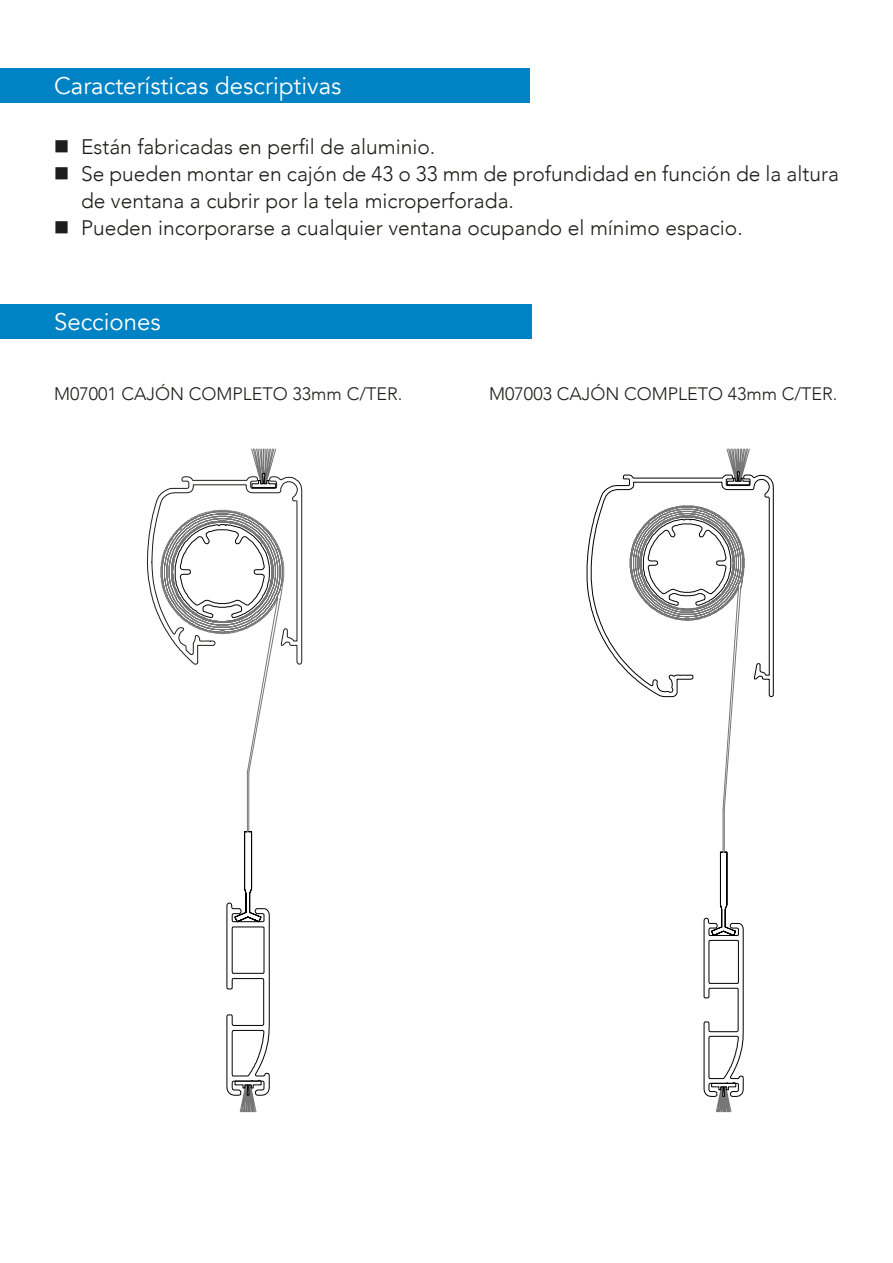
<style>
.page{position:relative;width:893px;height:1263px;background:#fff}
.page>*{position:absolute;margin:0;border:0;box-sizing:border-box;transform-origin:0 0}
.t1{font:24px "Avenir";color:#fff}
.t2{font:300 21px/27px "Avenir";color:#1d1d1b}
.t3{font:300 18px "Avenir";color:#1d1d1b}
</style>
<div class="page">
<div style="left:0;top:69px;width:529px;height:34px;background:#0083c5"></div>
<div style="left:0;top:304px;width:531px;height:35px;background:#0083c5"></div>
<svg style="left:147px;top:449px;width:155px;height:663px"></svg>
<svg style="left:586px;top:474px;width:188px;height:224px"></svg>
<svg style="left:630px;top:449px;width:120px;height:663px"></svg>
<p class="t1" style="left:54px;top:71px;width:289px">Características descriptivas</p>
<p class="t2" style="left:81px;top:133px;width:759px">Están fabricadas en perfil de aluminio.<br>Se pueden montar en cajón de 43 o 33 mm de profundidad en función de la altura de ventana a cubrir por la tela microperforada.<br>Pueden incorporarse a cualquier ventana ocupando el mínimo espacio.</p>
<p class="t1" style="left:54px;top:307px;width:108px">Secciones</p>
<p class="t3" style="left:54px;top:383px;width:350px">M07001 CAJÓN COMPLETO 33mm C/TER.</p>
<p class="t3" style="left:489px;top:383px;width:350px">M07003 CAJÓN COMPLETO 43mm C/TER.</p>
</div>
